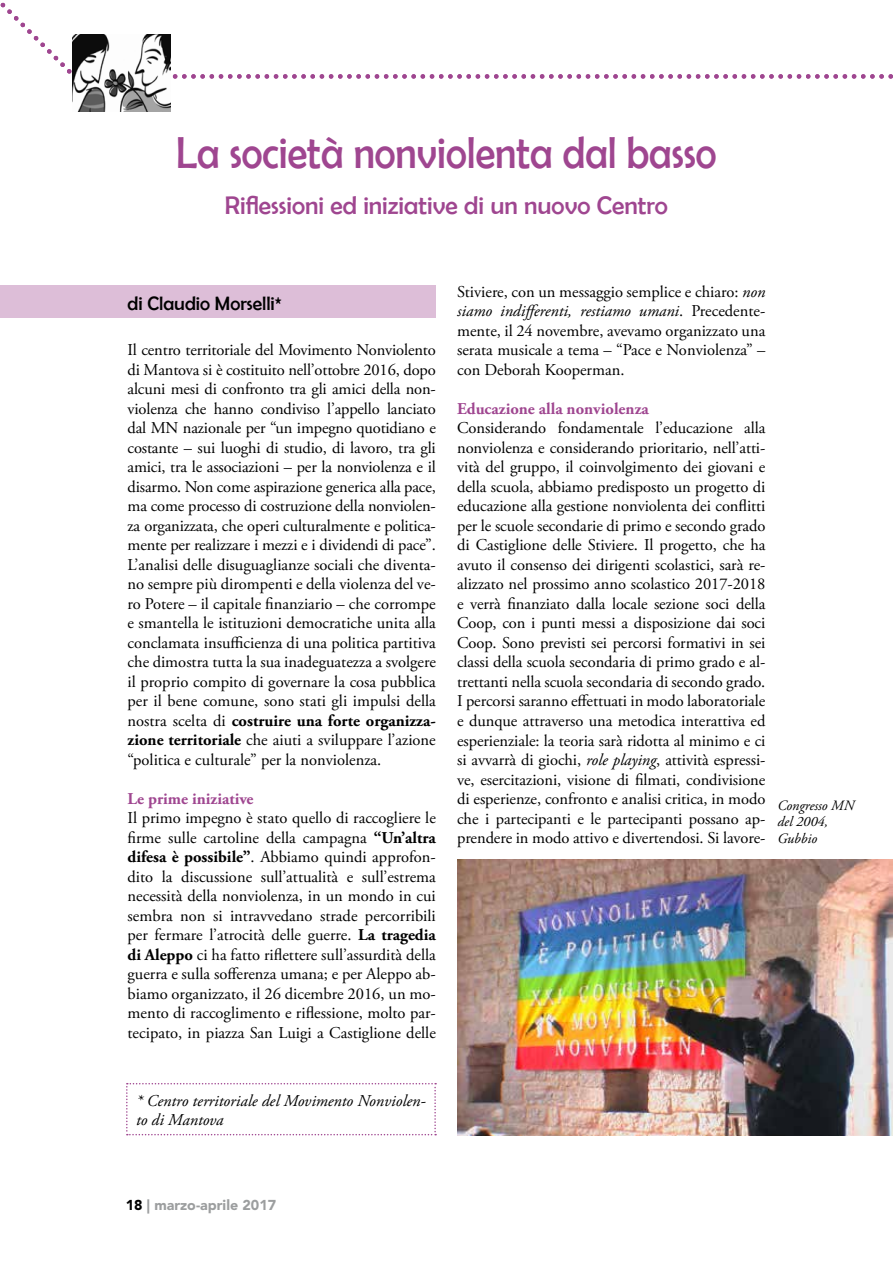
<style>
.page{position:relative;width:893px;height:1263px;background:#fff}
.page>*{position:absolute;margin:0;border:0;box-sizing:border-box;transform-origin:0 0}
.t1{font:45px "Berlin Sans FB";color:#9f4690;scale:.9 1}
.t2{font:25.5px "Berlin Sans FB";color:#9f4690}
.t3{font:19.5px "Berlin Sans FB";color:#000}
.t4{font:16.5px/19.5px "Adobe Garamond Pro";color:#000;text-align:justify}
.t5{font:italic 16.5px/19.5px "Adobe Garamond Pro";color:#000}
.t6{font:700 16.5px "Adobe Garamond Pro";color:#9f4690}
.t7{font:italic 14.25px/16.5px "Adobe Garamond Pro";color:#000}
.t8{font:900 14.25px "Avenir LT Std";color:#9c9e9f}
.s1{font-style:italic}
.s2{font-weight:700}
.s3{color:#000}
</style>
<div class="page">
<svg style="left:0;top:2px;width:72px;height:72px"></svg>
<svg style="left:172px;top:74px;width:721px;height:5px"></svg>
<div style="left:0;top:285px;width:436px;height:32px;background:#ddbed8"></div>
<img style="left:457px;top:859px;width:436px;height:276px">
<svg style="left:126px;top:1083px;width:310px;height:52px"></svg>
<img style="left:72px;top:34px;width:99px;height:78px">
<h1 class="t1" style="left:176px;top:128px;width:602px">La società nonviolenta dal basso</h1>
<h2 class="t2" style="left:225px;top:191px;width:444px">Riflessioni ed iniziative di un nuovo Centro</h2>
<p class="t3" style="left:128px;top:292px;width:156px">di Claudio Morselli*</p>
<p class="t4" style="left:457px;top:282px;width:310px">Stiviere, con un messaggio semplice e chiaro: <span class="s1">non siamo indifferenti, restiamo umani</span>. Precedente&shy;mente, il 24 novembre, avevamo organizzato una serata musicale a tema – “Pace e Nonviolenza” – con Deborah Kooperman.</p>
<p class="t6" style="left:457px;top:399px;width:193px">Educazione alla nonviolenza</p>
<p class="t4" style="left:457px;top:419px;width:310px">Considerando fondamentale l’educazione alla nonviolenza e considerando prioritario, nell’atti&shy;vità del gruppo, il coinvolgimento dei giovani e della scuola, abbiamo predisposto un progetto di educazione alla gestione nonviolenta dei conflitti per le scuole secondarie di primo e secondo grado di Castiglione delle Stiviere. Il progetto, che ha avuto il consenso dei dirigenti scolastici, sarà re&shy;alizzato nel prossimo anno scolastico 2017-2018 e verrà finanziato dalla locale sezione soci della Coop, con i punti messi a disposizione dai soci Coop. Sono previsti sei percorsi formativi in sei classi della scuola secondaria di primo grado e al&shy;trettanti nella scuola secondaria di secondo grado.<br>I percorsi saranno effettuati in modo laboratoriale e dunque attraverso una metodica interattiva ed esperienziale: la teoria sarà ridotta al minimo e ci si avvarrà di giochi, <span class="s1">role playing</span>, attività espressi&shy;ve, esercitazioni, visione di filmati, condivisione di esperienze, confronto e analisi critica, in modo che i partecipanti e le partecipanti possano ap&shy;prendere in modo attivo e divertendosi. Si lavore-</p>
<p class="t4" style="left:128px;top:341px;width:310px">Il centro territoriale del Movimento Nonviolento di Mantova si è costituito nell’ottobre 2016, dopo alcuni mesi di confronto tra gli amici della non&shy;violenza che hanno condiviso l’appello lanciato dal MN nazionale per “un impegno quotidiano e costante – sui luoghi di studio, di lavoro, tra gli amici, tra le associazioni – per la nonviolenza e il disarmo. Non come aspirazione generica alla pace, ma come processo di costruzione della nonviolen&shy;za organizzata, che operi culturalmente e politica&shy;mente per realizzare i mezzi e i dividendi di pace”.<br>L’analisi delle disuguaglianze sociali che diventa&shy;no sempre più dirompenti e della violenza del ve&shy;ro Potere – il capitale finanziario – che corrompe e smantella le istituzioni democratiche unita alla conclamata insufficienza di una politica partitiva che dimostra tutta la sua inadeguatezza a svolgere il proprio compito di governare la cosa pubblica per il bene comune, sono stati gli impulsi della nostra scelta di <span class="s2">costruire una forte organizza&shy;zione territoriale</span> che aiuti a sviluppare l’azione “politica e culturale” per la nonviolenza.</p>
<p class="t6" style="left:128px;top:789px;width:127px">Le prime iniziative</p>
<p class="t4" style="left:128px;top:809px;width:310px">Il primo impegno è stato quello di raccogliere le firme sulle cartoline della campagna <span class="s2">“Un’altra difesa è possibile”</span>. Abbiamo quindi approfon&shy;dito la discussione sull’attualità e sull’estrema necessità della nonviolenza, in un mondo in cui sembra non si intravvedano strade percorribili per fermare l’atrocità delle guerre. <span class="s2">La tragedia di Aleppo</span> ci ha fatto riflettere sull’assurdità della guerra e sulla sofferenza umana; e per Aleppo ab&shy;biamo organizzato, il 26 dicembre 2016, un mo&shy;mento di raccoglimento e riflessione, molto par&shy;tecipato, in piazza San Luigi a Castiglione delle</p>
<p class="t7" style="left:777px;top:797px;width:78px">Congresso MN del 2004,<br>Gubbio</p>
<p class="t5" style="left:136px;top:1091px;width:291px">* Centro territoriale del Movimento Nonviolen&shy;to di Mantova</p>
<p class="t8" style="left:126px;top:1196px;width:152px"><span class="s3">18</span> | marzo-aprile 2017</p>
</div>
